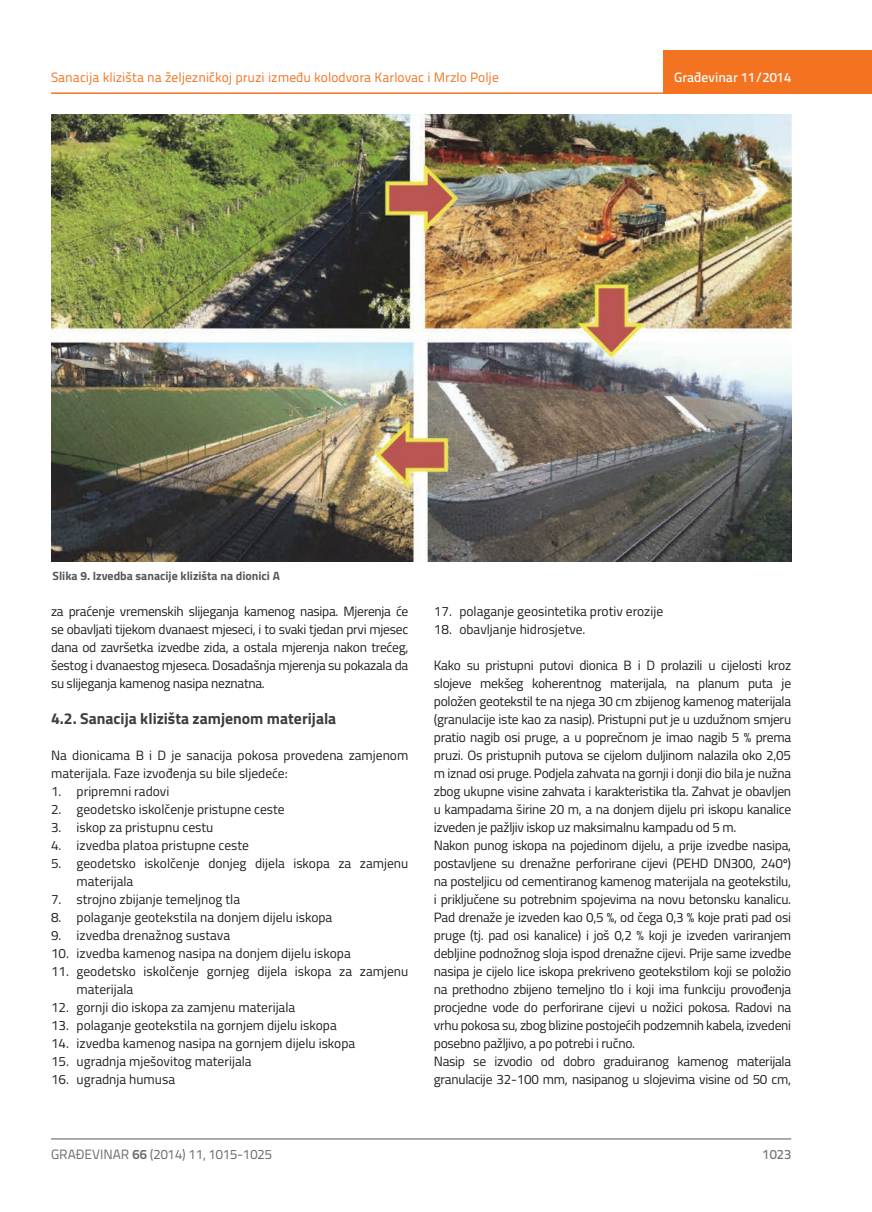
<style>
.page{position:relative;width:872px;height:1212px;background:#fff}
.page>*{position:absolute;margin:0;border:0;box-sizing:border-box;transform-origin:0 0}
.t1{font:700 15.75px "Titillium";color:#3e3e3f}
.t2{font:13.5px/18px "Titillium";letter-spacing:-.02em;color:#231f20;text-align:justify}
.t3{font:13.5px/18px "Titillium";color:#231f20}
.t4{font:13.5px "Titillium Text 22 L";color:#f47321}
.t5{font:13.5px "Titillium Text 22 L";color:#6c6d70}
.t6{font:500 13.5px "Titillium Text 22 L";color:#fff}
.t7{font:500 13.5px "Titillium Text 22 L";color:#787a7d}
.t8{font:700 12px "Titillium";color:#57585a}
.s1{font-weight:700}
</style>
<div class="page">
<hr style="left:51px;top:92px;width:821px;height:2px;background:#f47321">
<div style="left:663px;top:50px;width:209px;height:44px;background:#f47321"></div>
<hr style="left:51px;top:1139px;width:740px;height:1px;background:#57585a">
<img style="left:51px;top:115px;width:740px;height:446px">
<p class="t4" style="left:51px;top:68px;width:449px">Sanacija klizišta na željezničkoj pruzi između kolodvora Karlovac i Mrzlo Polje</p>
<p class="t6" style="left:674px;top:67px;width:118px">Građevinar 11/2014</p>
<p class="t8" style="left:53px;top:566px;width:229px">Slika 9. Izvedba sanacije klizišta na dionici A</p>
<p class="t2" style="left:51px;top:601px;width:359px">za praćenje vremenskih slijeganja kamenog nasipa. Mjerenja će se obavljati tijekom dvanaest mjeseci, i to svaki tjedan prvi mjesec dana od završetka izvedbe zida, a ostala mjerenja nakon trećeg, šestog i dvanaestog mjeseca. Dosadašnja mjerenja su pokazala da su slijeganja kamenog nasipa neznatna.</p>
<p class="t1" style="left:51px;top:706px;width:287px">4.2. Sanacija klizišta zamjenom materijala</p>
<p class="t3" style="left:51px;top:746px;width:359px">Na dionicama B i D je sanacija pokosa provedena zamjenom materijala. Faze izvođenja su bile sljedeće:</p>
<p class="t3" style="left:51px;top:782px;width:120px">1. pripremni radovi</p>
<p class="t3" style="left:51px;top:800px;width:235px">2. geodetsko iskolčenje pristupne ceste</p>
<p class="t3" style="left:51px;top:818px;width:164px">3. iskop za pristupnu cestu</p>
<p class="t3" style="left:51px;top:836px;width:199px">4. izvedba platoa pristupne ceste</p>
<p class="t3" style="left:77px;top:854px;width:333px;text-indent:-26px">5. geodetsko iskolčenje donjeg dijela iskopa za zamjenu materijala</p>
<p class="t3" style="left:51px;top:890px;width:191px">7. strojno zbijanje temeljnog tla</p>
<p class="t3" style="left:51px;top:908px;width:283px">8. polaganje geotekstila na donjem dijelu iskopa</p>
<p class="t3" style="left:51px;top:926px;width:181px">9. izvedba drenažnog sustava</p>
<p class="t3" style="left:51px;top:944px;width:301px">10. izvedba kamenog nasipa na donjem dijelu iskopa</p>
<p class="t3" style="left:77px;top:962px;width:333px;text-indent:-26px">11. geodetsko iskolčenje gornjeg dijela iskopa za zamjenu materijala</p>
<p class="t3" style="left:51px;top:998px;width:246px">12. gornji dio iskopa za zamjenu materijala</p>
<p class="t3" style="left:51px;top:1016px;width:287px">13. polaganje geotekstila na gornjem dijelu iskopa</p>
<p class="t3" style="left:51px;top:1034px;width:306px">14. izvedba kamenog nasipa na gornjem dijelu iskopa</p>
<p class="t3" style="left:51px;top:1052px;width:202px">15. ugradnja mješovitog materijala</p>
<p class="t3" style="left:51px;top:1070px;width:126px">16. ugradnja humusa</p>
<p class="t3" style="left:434px;top:601px;width:231px">17. polaganje geosintetika protiv erozije</p>
<p class="t3" style="left:434px;top:619px;width:153px">18. obavljanje hidrosjetve.</p>
<p class="t2" style="left:434px;top:655px;width:359px;text-align:left">Kako su pristupni putovi dionica B i D prolazili u cijelosti kroz slojeve mekšeg koherentnog materijala, na planum puta je položen geotekstil te na njega 30 cm zbijenog kamenog materijala (granulacije iste kao za nasip). Pristupni put je u uzdužnom smjeru pratio nagib osi pruge, a u poprečnom je imao nagib 5 % prema pruzi. Os pristupnih putova se cijelom duljinom nalazila oko 2,05 m iznad osi pruge. Podjela zahvata na gornji i donji dio bila je nužna zbog ukupne visine zahvata i karakteristika tla. Zahvat je obavljen u kampadama širine 20 m, a na donjem dijelu pri iskopu kanalice izveden je pažljiv iskop uz maksimalnu kampadu od 5 m.<br>Nakon punog iskopa na pojedinom dijelu, a prije izvedbe nasipa, postavljene su drenažne perforirane cijevi (PEHD DN300, 240º) na posteljicu od cementiranog kamenog materijala na geotekstilu, i priključene su potrebnim spojevima na novu betonsku kanalicu.<br>Pad drenaže je izveden kao 0,5 %, od čega 0,3 % koje prati pad osi pruge (tj. pad osi kanalice) i još 0,2 % koji je izveden variranjem debljine podnožnog sloja ispod drenažne cijevi. Prije same izvedbe nasipa je cijelo lice iskopa prekriveno geotekstilom koji se položio na prethodno zbijeno temeljno tlo i koji ima funkciju provođenja procjedne vode do perforirane cijevi u nožici pokosa. Radovi na vrhu pokosa su, zbog blizine postojećih podzemnih kabela, izvedeni posebno pažljivo, a po potrebi i ručno.<br>Nasip se izvodio od dobro graduiranog kamenog materijala granulacije 32-100 mm, nasipanog u slojevima visine od 50 cm,</p>
<p class="t5" style="left:51px;top:1144px;width:222px">GRAĐEVINAR <span class="s1">66</span> (2014) 11, 1015-1025</p>
<p class="t7" style="left:762px;top:1144px;width:30px">1023</p>
</div>
